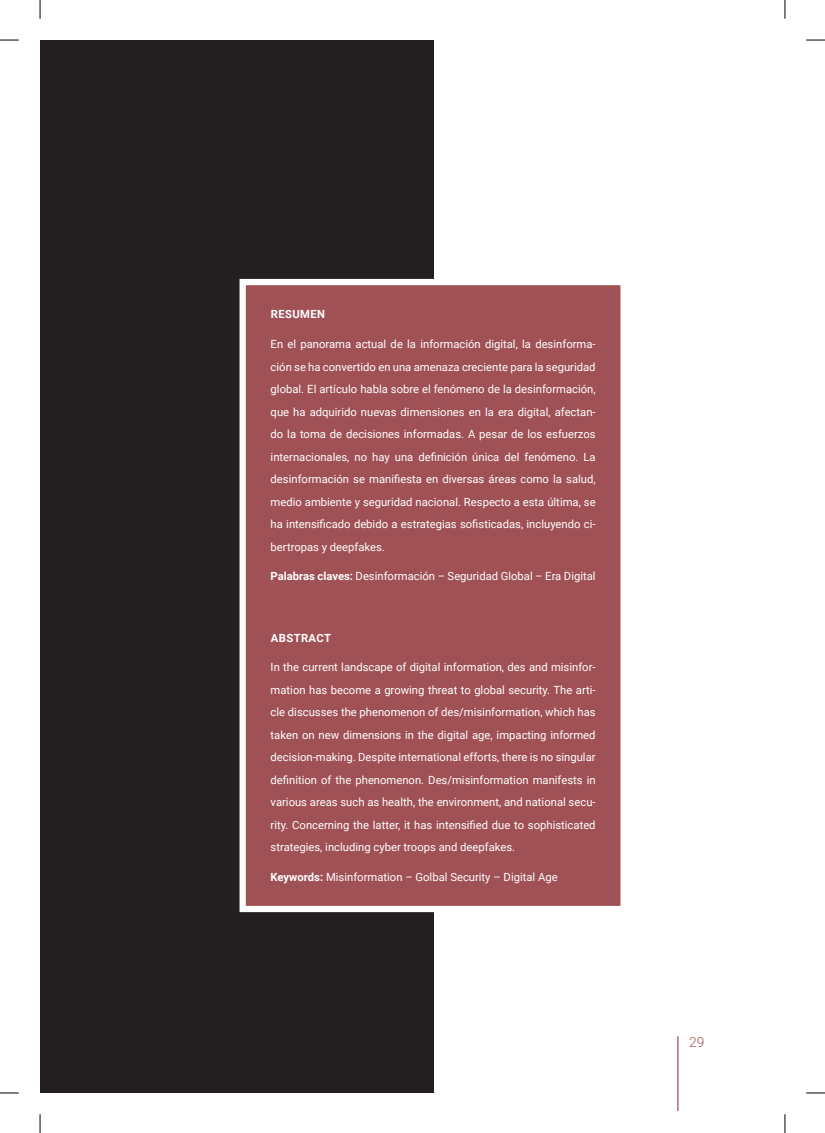
<style>
.page{position:relative;width:825px;height:1133px;background:#fff}
.page>*{position:absolute;margin:0;border:0;box-sizing:border-box;transform-origin:0 0}
.t1{font:300 13.75px "Roboto";color:#a05156}
.t2{font:11.25px/22.5px "Roboto";color:#fff;text-align:justify}
.t3{font:700 11.25px "Roboto";letter-spacing:.035em;color:#fff}
.s1{font-weight:700}
</style>
<div class="page">
<div style="left:40px;top:40px;width:393px;height:1052px;background:#231f20"></div>
<div style="left:242px;top:282px;width:381px;height:627px;background:#a05156"></div>
<div style="left:239px;top:279px;width:387px;height:633px;border:6px solid #fff"></div>
<hr style="left:677px;top:1036px;width:1px;height:74px;background:#a05156">
<svg style="left:0;top:39px;width:19px;height:2px"></svg>
<svg style="left:806px;top:39px;width:18px;height:2px"></svg>
<svg style="left:0;top:1092px;width:19px;height:1px"></svg>
<svg style="left:806px;top:1092px;width:18px;height:1px"></svg>
<svg style="left:39px;top:0;width:2px;height:19px"></svg>
<svg style="left:39px;top:1114px;width:2px;height:18px"></svg>
<svg style="left:784px;top:0;width:1px;height:19px"></svg>
<svg style="left:784px;top:1114px;width:1px;height:18px"></svg>
<p class="t3" style="left:271px;top:306px;width:56px">RESUMEN</p>
<p class="t2" style="left:270px;top:332px;width:326px">En el panorama actual de la información digital, la desinforma&shy;ción se ha convertido en una amenaza creciente para la seguridad global. El artículo habla sobre el fenómeno de la desinformación, que ha adquirido nuevas dimensiones en la era digital, afectan&shy;do la toma de decisiones informadas. A pesar de los esfuerzos internacionales, no hay una definición única del fenómeno. La desinformación se manifiesta en diversas áreas como la salud, medio ambiente y seguridad nacional. Respecto a esta última, se ha intensificado debido a estrategias sofisticadas, incluyendo ci&shy;bertropas y deepfakes.</p>
<p class="t2" style="left:270px;top:564px;width:326px"><span class="s1">Palabras claves:</span> Desinformación – Seguridad Global – Era Digital</p>
<p class="t3" style="left:271px;top:630px;width:62px">ABSTRACT</p>
<p class="t2" style="left:270px;top:655px;width:326px">In the current landscape of digital information, des and misinfor&shy;mation has become a growing threat to global security. The arti&shy;cle discusses the phenomenon of des/misinformation, which has taken on new dimensions in the digital age, impacting informed decision-making. Despite international efforts, there is no singular definition of the phenomenon. Des/misinformation manifests in various areas such as health, the environment, and national secu&shy;rity. Concerning the latter, it has intensified due to sophisticated strategies, including cyber troops and deepfakes.</p>
<p class="t2" style="left:270px;top:865px;width:288px"><span class="s1">Keywords:</span> Misinformation – Golbal Security – Digital Age</p>
<p class="t1" style="left:688px;top:1031px;width:17px">29</p>
</div>
